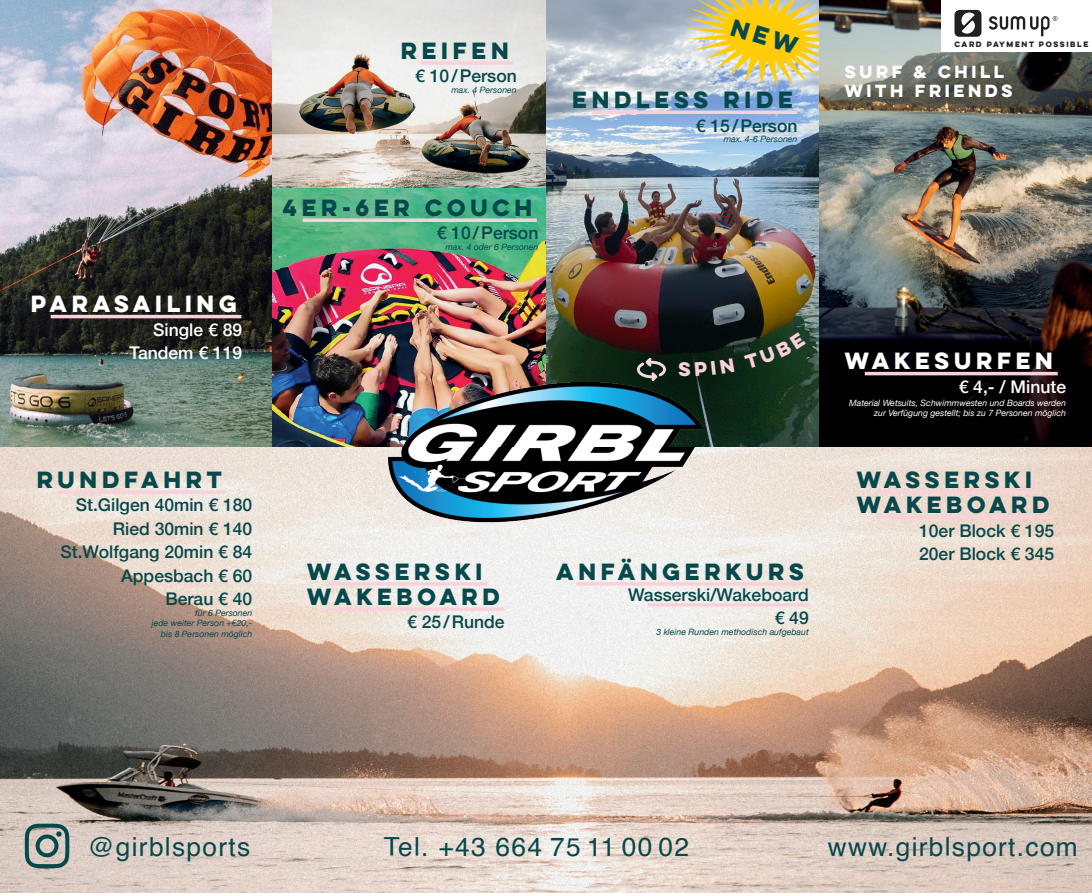
<style>
.page{position:relative;width:1092px;height:893px;background:#fff}
.page>*{position:absolute;margin:0;border:0;box-sizing:border-box;transform-origin:0 0}
.t1{font:26.25px "Helvetica";letter-spacing:.05em;color:#07484c}
.Grund{font:700 21px "Lulo Clean W01 One";color:#07484c}
.t2{font:700 21px "Lulo Clean W01 One";color:#fff}
.Preis_1{font:500 17.5px "Helvetica Neue";color:#07484c}
.Grund-2{font:500 17.5px "Helvetica Neue";color:#07484c}
.t3{font:500 17.5px/23.4px "Helvetica Neue";color:#fff;text-align:right}
.t4{font:700 17.5px "Lulo Clean W01 One";color:#fad1db}
.t5{font:700 15.75px/18.9px "Lulo Clean W01 One";color:#fff}
.zusatz{font:italic 8.75px "Helvetica Neue";color:#07484c}
.t6{font:italic 8.75px/10.5px "Helvetica Neue";color:#fff;text-align:right}
.t7{font:700 7px "Lulo Clean W01 One";color:#231f20}
</style>
<div class="page">
<img style="left:0;top:0;width:1091px;height:893px">
<svg style="left:25px;top:824px;width:44px;height:44px;background:#7f928f"></svg>
<hr style="left:57px;top:490px;width:169px;height:4px;background:#fad1db">
<hr style="left:876px;top:490px;width:160px;height:4px;background:#fad1db">
<hr style="left:876px;top:516px;width:178px;height:3px;background:#fad1db">
<hr style="left:327px;top:582px;width:160px;height:4px;background:#fad1db">
<hr style="left:327px;top:607px;width:177px;height:4px;background:#fad1db">
<hr style="left:576px;top:582px;width:232px;height:4px;background:#fad1db">
<hr style="left:648px;top:603px;width:160px;height:4px;background:#fad1db">
<img style="left:388px;top:446px;width:315px;height:90px">
<div style="left:941px;top:0;width:150px;height:51px;background:#fff"></div>
<hr style="left:864px;top:372px;width:193px;height:3px;background:#fad1db">
<svg style="left:954px;top:10px;width:103px;height:27px"></svg>
<img style="left:388px;top:383px;width:315px;height:63px">
<svg style="left:636px;top:358px;width:30px;height:23px"></svg>
<hr style="left:592px;top:111px;width:205px;height:3px;background:#fad1db">
<hr style="left:51px;top:315px;width:190px;height:3px;background:#fad1db">
<svg style="left:302px;top:218px;width:235px;height:4px"></svg>
<hr style="left:420px;top:61px;width:93px;height:4px;background:#fad1db">
<svg style="left:685px;top:0;width:134px;height:87px;background:#e1cd71"></svg>
<svg style="left:695px;top:358px;width:39px;height:18px"></svg>
<svg style="left:744px;top:332px;width:61px;height:37px;background:#15341d"></svg>
<p class="t2" style="left:31px;top:289px;width:212px">PARASAILING</p>
<p class="t3" style="left:129px;top:316px;width:114px">Single € 89<br>Tandem € 119</p>
<p class="Grund" style="left:401px;top:35px;width:114px">REIFEN</p>
<p class="Grund-2" style="left:415px;top:62px;width:103px">€ 10/Person</p>
<p class="zusatz" style="left:451px;top:83px;width:67px">max. 4 Personen</p>
<p class="Grund" style="left:283px;top:192px;width:255px">4ER-6ER COUCH</p>
<p class="Grund-2" style="left:436px;top:219px;width:103px">€ 10/Person</p>
<p class="zusatz" style="left:445px;top:241px;width:94px">max. 4 oder 6 Personen</p>
<p class="Grund" style="left:572px;top:85px;width:227px">ENDLESS RIDE</p>
<p class="Grund-2" style="left:695px;top:111px;width:103px">€ 15 / Person</p>
<p class="zusatz" style="left:723px;top:133px;width:75px">max. 4-6 Personen</p>
<p class="t4" style="left:678px;top:357px;width:18px">S</p>
<p class="Grund" style="left:37px;top:464px;width:191px">RUNDFAHRT</p>
<p class="Preis_1" style="left:76px;top:491px;width:178px">St.Gilgen 40min € 180</p>
<p class="Preis_1" style="left:113px;top:515px;width:141px">Ried 30min € 140</p>
<p class="Preis_1" style="left:61px;top:538px;width:193px">St.Wolfgang 20min € 84</p>
<p class="Preis_1" style="left:121px;top:561px;width:132px">Appesbach € 60</p>
<p class="Preis_1" style="left:165px;top:585px;width:88px">Berau € 40</p>
<p class="zusatz" style="left:195px;top:606px;width:59px">für 6 Personen</p>
<p class="zusatz" style="left:152px;top:617px;width:102px">jede weiter Person +€20,-</p>
<p class="zusatz" style="left:161px;top:627px;width:93px">bis 8 Personen möglich</p>
<p class="Grund" style="left:307px;top:556px;width:181px">WASSERSKI</p>
<p class="Grund" style="left:307px;top:581px;width:199px">WAKEBOARD</p>
<p class="Preis_1" style="left:407px;top:608px;width:99px">€ 25/Runde</p>
<p class="Grund" style="left:556px;top:556px;width:254px">ANFÄNGERKURS</p>
<p class="Grund-2" style="left:628px;top:580px;width:182px">Wasserski/Wakeboard</p>
<p class="Preis_1" style="left:774px;top:604px;width:36px">€ 49</p>
<p class="zusatz" style="left:656px;top:625px;width:154px">3 kleine Runden methodisch aufgebaut</p>
<p class="t7" style="left:954px;top:39px;width:137px">CARD PAYMENT POSSIBLE</p>
<p class="t5" style="left:844px;top:62px;width:172px">SURF &amp; CHILL<br>WITH FRIENDS</p>
<p class="t2" style="left:844px;top:346px;width:214px">WAKESURFEN</p>
<p class="t3" style="left:958px;top:373px;width:109px">€ 4,- / Minute</p>
<p class="t6" style="left:849px;top:398px;width:218px">Material Wetsuits, Schwimmwesten und Boards werden zur Verfügung gestellt; bis zu 7 Personen möglich</p>
<p class="Grund" style="left:856px;top:464px;width:181px">WASSERSKI</p>
<p class="Grund" style="left:856px;top:490px;width:199px">WAKEBOARD</p>
<p class="Preis_1" style="left:919px;top:516px;width:136px">10er Block € 195</p>
<p class="Preis_1" style="left:919px;top:540px;width:136px">20er Block € 345</p>
<p class="t1" style="left:88px;top:826px;width:164px">@girblsports</p>
<p class="t1" style="left:827px;top:826px;width:251px">www.girblsport.com</p>
<p class="t1" style="left:384px;top:826px;width:307px">Tel. +43 664 75 11 00 02</p>
</div>
